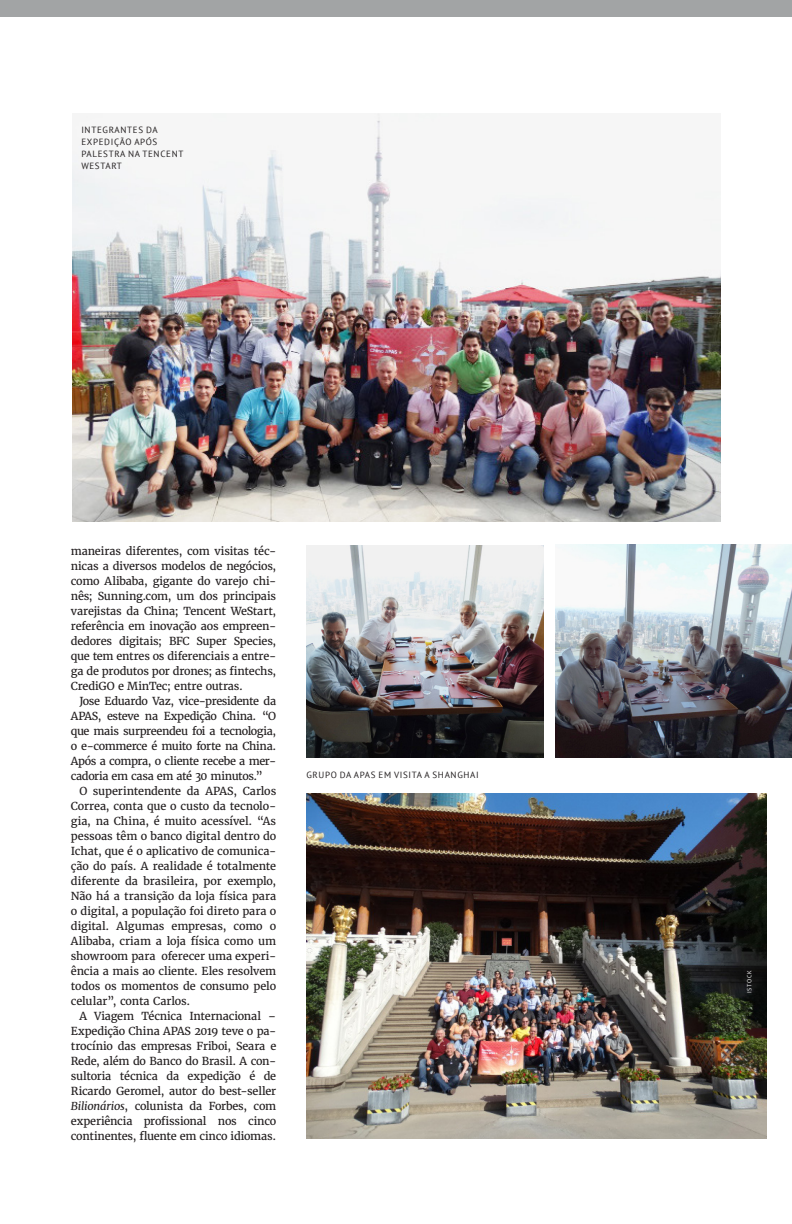
<style>
.page{position:relative;width:792px;height:1224px;background:#fff}
.page>*{position:absolute;margin:0;border:0;box-sizing:border-box;transform-origin:0 0}
.TEXTO_com_paragrafo{font:11px/15px "Merriweather";letter-spacing:-.02em;color:#231f20;text-align:justify}
.legenda1{font:9px/12px "PT Sans";letter-spacing:.075em;color:#231f20}
.credito{font:6px "PT Sans";letter-spacing:.105em;color:#fff}
.s1{font-style:italic}
</style>
<div class="page">
<img style="left:306px;top:793px;width:461px;height:346px">
<div style="left:0;top:0;width:792px;height:17px;background:#a2a4a5"></div>
<img style="left:72px;top:113px;width:649px;height:409px">
<img style="left:306px;top:545px;width:237px;height:212px">
<img style="left:556px;top:544px;width:236px;height:213px">
<p class="legenda1" style="left:81px;top:123px;width:104px">INTEGRANTES DA<br>EXPEDIÇÃO APÓS<br>PALESTRA NA TENCENT<br>WESTART</p>
<p class="TEXTO_com_paragrafo" style="left:71px;top:544px;width:207px">maneiras diferentes, com visitas téc&shy;nicas a diversos modelos de negócios, como Alibaba, gigante do varejo chi&shy;nês; Sunning.com, um dos principais varejistas da China; Tencent WeStart, referência em inovação aos empreen&shy;dedores digitais; BFC Super Species, que tem entres os diferenciais a entre&shy;ga de produtos por drones; as fintechs, CrediGO e MinTec; entre outras.</p>
<p class="TEXTO_com_paragrafo" style="left:71px;top:694px;width:207px;text-indent:9px">Jose Eduardo Vaz, vice-presidente da APAS, esteve na Expedição China. “O que mais surpreendeu foi a tecnologia, o e-commerce é muito forte na China.<br>Após a compra, o cliente recebe a mer&shy;cadoria em casa em até 30 minutos.”</p>
<p class="TEXTO_com_paragrafo" style="left:71px;top:784px;width:207px;text-indent:9px">O superintendente da APAS, Carlos Correa, conta que o custo da tecnolo&shy;gia, na China, é muito acessível. “As pessoas têm o banco digital dentro do Ichat, que é o aplicativo de comunica&shy;ção do país. A realidade é totalmente diferente da brasileira, por exemplo, Não há a transição da loja física para o digital, a população foi direto para o digital. Algumas empresas, como o Alibaba, criam a loja física como um showroom para oferecer uma experi&shy;ência a mais ao cliente. Eles resolvem todos os momentos de consumo pelo celular”, conta Carlos.</p>
<p class="TEXTO_com_paragrafo" style="left:71px;top:1009px;width:207px;text-indent:9px">A Viagem Técnica Internacional – Expedição China APAS 2019 teve o pa&shy;trocínio das empresas Friboi, Seara e Rede, além do Banco do Brasil. A con&shy;sultoria técnica da expedição é de Ricardo Geromel, autor do best-seller <span class="s1">Bilionários</span>, colunista da Forbes, com experiência profissional nos cinco continentes, fluente em cinco idiomas.</p>
<p class="legenda1" style="left:306px;top:769px;width:174px">GRUPO DA APAS EM VISITA A SHANGHAI</p>
<p class="credito" style="left:746px;top:993px;width:24px;rotate:-90deg">ISTOCK</p>
</div>
